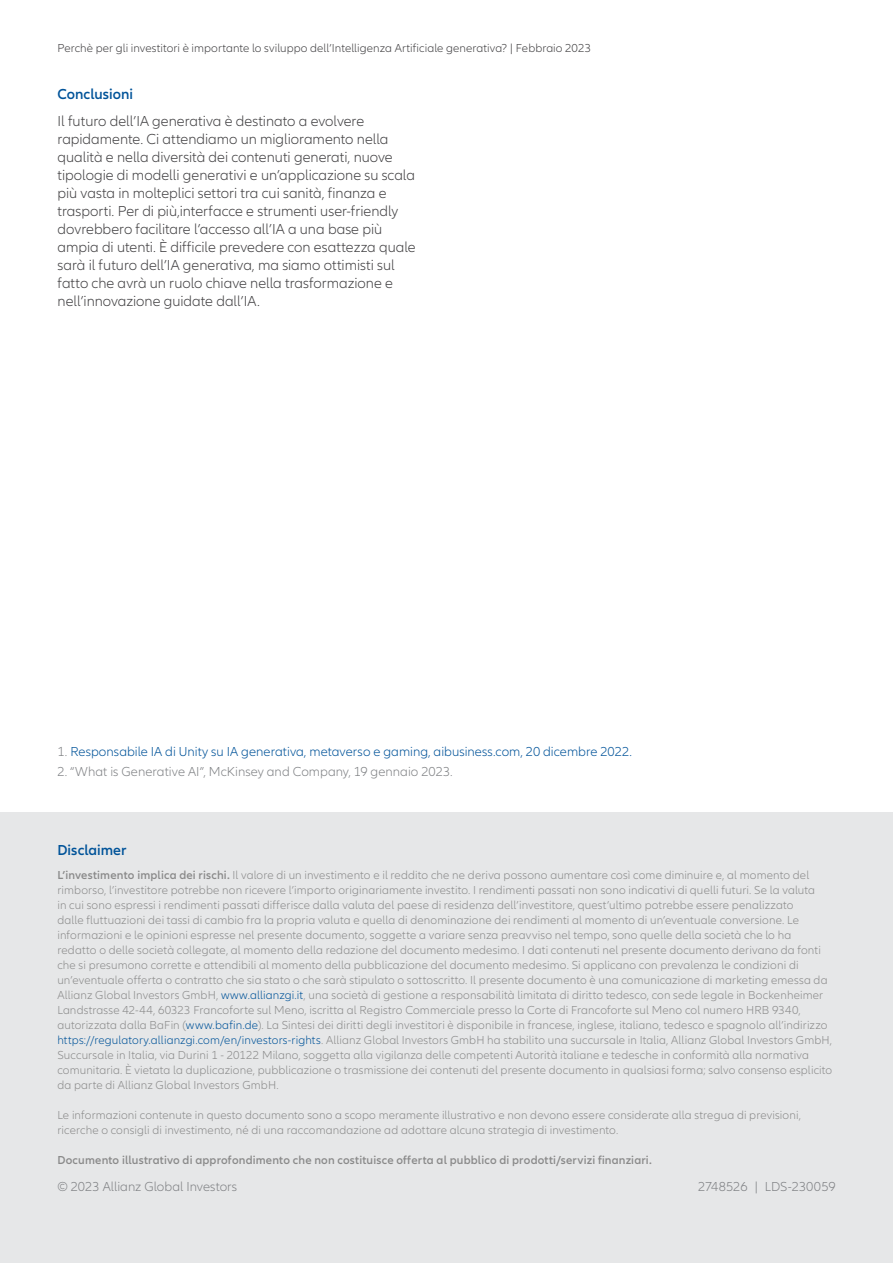
<style>
.page{position:relative;width:893px;height:1263px;background:#fff}
.page>*{position:absolute;margin:0;border:0;box-sizing:border-box;transform-origin:0 0}
.t1{font:300 15px/18px "Allianz Neo";letter-spacing:-.005em;color:#414042}
.t2{font:600 15px "Allianz Neo";color:#005399}
.t3{font:300 13.5px "Allianz Neo";letter-spacing:.005em;color:#808285}
.t4{font:300 13.5px "Allianz Neo";letter-spacing:.005em;color:#005399}
.t5{font:300 12px/15px "Allianz Neo";letter-spacing:.01em;color:#8a8a8a}
.t6{font:600 12px "Allianz Neo";letter-spacing:.015em;color:#8a8a8a}
.t7{font:300 12px "Allianz Neo";letter-spacing:.005em;color:#414042}
.s1{color:#808285}
.s2{font-weight:600}
.s3{color:#005399}
</style>
<div class="page">
<div style="left:0;top:812px;width:893px;height:451px;background:#e6e7e8"></div>
<p class="t7" style="left:57px;top:41px;width:535px">Perchè per gli investitori è importante lo sviluppo dell’Intelligenza Artificiale generativa? | Febbraio 2023</p>
<p class="t2" style="left:58px;top:85px;width:77px">Conclusioni</p>
<p class="t1" style="left:58px;top:112px;width:360px">Il futuro dell’IA generativa è destinato a evolvere rapidamente. Ci attendiamo un miglioramento nella qualità e nella diversità dei contenuti generati, nuove tipologie di modelli generativi e un’applicazione su scala più vasta in molteplici settori tra cui sanità, finanza e trasporti. Per di più,interfacce e strumenti user-friendly dovrebbero facilitare l’accesso all’IA a una base più ampia di utenti. È difficile prevedere con esattezza quale sarà il futuro dell’IA generativa, ma siamo ottimisti sul fatto che avrà un ruolo chiave nella trasformazione e nell’innovazione guidate dall’IA.</p>
<p class="t4" style="left:58px;top:743px;width:576px"><span class="s1">1.</span> Responsabile IA di Unity su IA generativa, metaverso e gaming, aibusiness.com, 20 dicembre 2022.</p>
<p class="t3" style="left:58px;top:764px;width:397px">2. “What is Generative AI”, McKinsey and Company, 19 gennaio 2023.</p>
<p class="t2" style="left:57px;top:841px;width:71px">Disclaimer</p>
<p class="t5" style="left:57px;top:867px;width:776px"><span class="s2">L’investimento implica dei rischi.</span> Il valore di un investimento e il reddito che ne deriva possono aumentare così come diminuire e, al momento del rimborso, l’investitore potrebbe non ricevere l’importo originariamente investito. I rendimenti passati non sono indicativi di quelli futuri. Se la valuta<br>in cui sono espressi i rendimenti passati differisce dalla valuta del paese di residenza dell’investitore, quest’ultimo potrebbe essere penalizzato<br>dalle fluttuazioni dei tassi di cambio fra la propria valuta e quella di denominazione dei rendimenti al momento di un’eventuale conversione. Le informazioni e le opinioni espresse nel presente documento, soggette a variare senza preavviso nel tempo, sono quelle della società che lo ha redatto o delle società collegate, al momento della redazione del documento medesimo. I dati contenuti nel presente documento derivano da fonti che si presumono corrette e attendibili al momento della pubblicazione del documento medesimo. Si applicano con prevalenza le condizioni di un’eventuale offerta o contratto che sia stato o che sarà stipulato o sottoscritto. Il presente documento è una comunicazione di marketing emessa da Allianz Global Investors GmbH, <span class="s3">www.allianzgi.it</span>, una società di gestione a responsabilità limitata di diritto tedesco, con sede legale in Bockenheimer Landstrasse 42-44, 60323 Francoforte sul Meno, iscritta al Registro Commerciale presso la Corte di Francoforte sul Meno col numero HRB 9340, autorizzata dalla BaFin (<span class="s3">www.bafin.de</span>). La Sintesi dei diritti degli investitori è disponibile in francese, inglese, italiano, tedesco e spagnolo all’indirizzo <span class="s3">https://regulatory.allianzgi.com/en/investors-rights</span>. Allianz Global Investors GmbH ha stabilito una succursale in Italia, Allianz Global Investors GmbH, Succursale in Italia, via Durini 1 - 20122 Milano, soggetta alla vigilanza delle competenti Autorità italiane e tedesche in conformità alla normativa comunitaria. È vietata la duplicazione, pubblicazione o trasmissione dei contenuti del presente documento in qualsiasi forma; salvo consenso esplicito da parte di Allianz Global Investors GmbH.</p>
<p class="t5" style="left:57px;top:1107px;width:745px">Le informazioni contenute in questo documento sono a scopo meramente illustrativo e non devono essere considerate alla stregua di previsioni, ricerche o consigli di investimento, né di una raccomandazione ad adottare alcuna strategia di investimento.</p>
<p class="t6" style="left:57px;top:1153px;width:596px">Documento illustrativo di approfondimento che non costituisce offerta al pubblico di prodotti/servizi finanziari.</p>
<p class="t3" style="left:57px;top:1178px;width:181px">© 2023 Allianz Global Investors</p>
<p class="t3" style="left:698px;top:1178px;width:139px">2748526 | LDS-230059</p>
</div>
